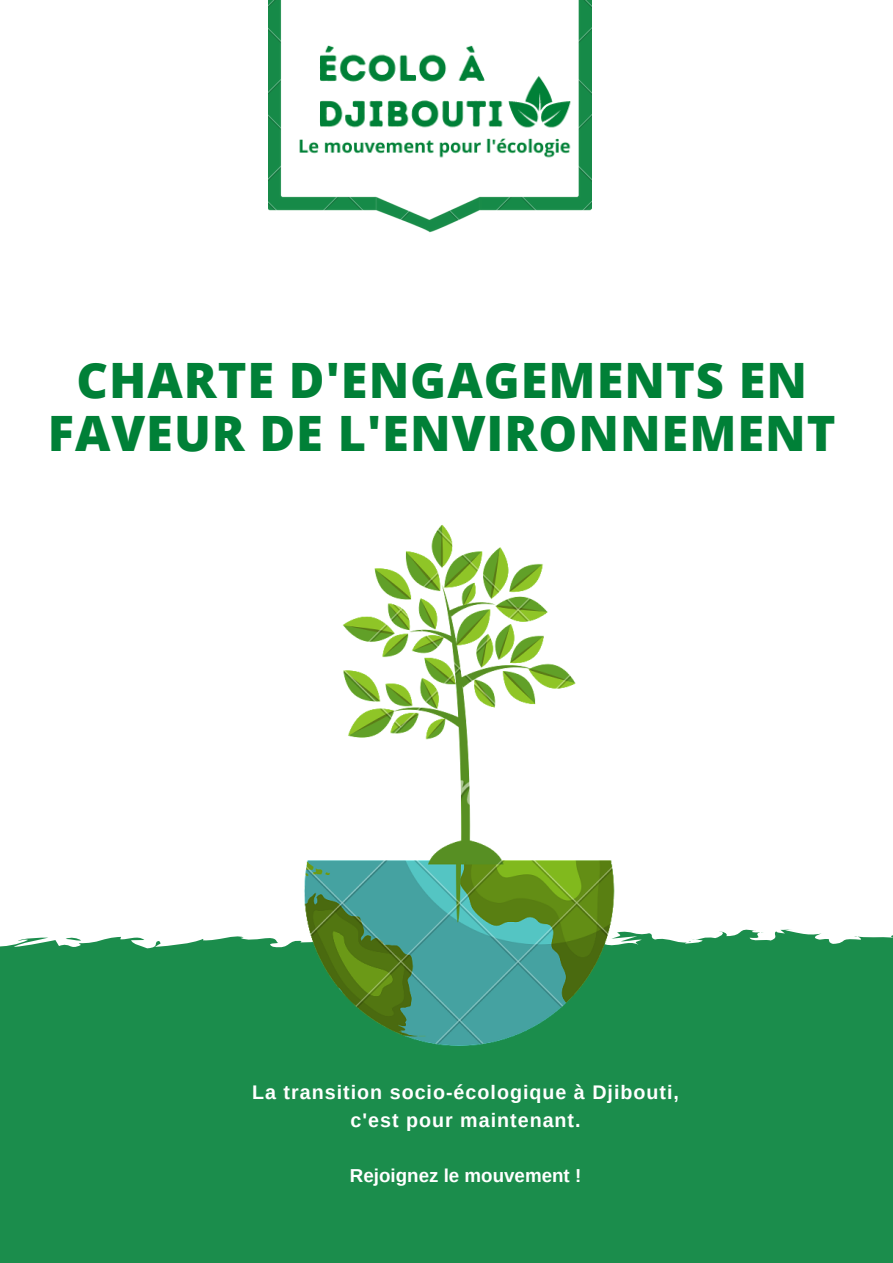
<style>
.page{position:relative;width:893px;height:1263px;background:#fff}
.page>*{position:absolute;margin:0;border:0;box-sizing:border-box;transform-origin:0 0}
.t1{font:800 48.75px/52.3px "Open Sans";letter-spacing:.02em;color:#008037;text-align:center}
.t2{font:700 19.73px/27.6px "Arimo";letter-spacing:.05em;color:#fff;text-align:center}
.t3{font:700 18.75px "Arimo";color:#fff}
</style>
<div class="page">
<div style="left:0;top:929px;width:893px;height:334px;background:#1b8d4c"></div>
<svg style="left:66px;top:936px;width:15px;height:5px"></svg>
<img style="left:166px;top:524px;width:586px;height:555px">
<img style="left:268px;top:0;width:324px;height:233px">
<p class="t1" style="left:48px;top:353px;width:789px">CHARTE D'ENGAGEMENTS EN<br>FAVEUR DE L'ENVIRONNEMENT</p>
<p class="t2" style="left:252px;top:1078px;width:428px">La transition socio-écologique à Djibouti, c'est pour maintenant.</p>
<p class="t3" style="left:350px;top:1165px;width:233px">Rejoignez le mouvement !</p>
</div>
